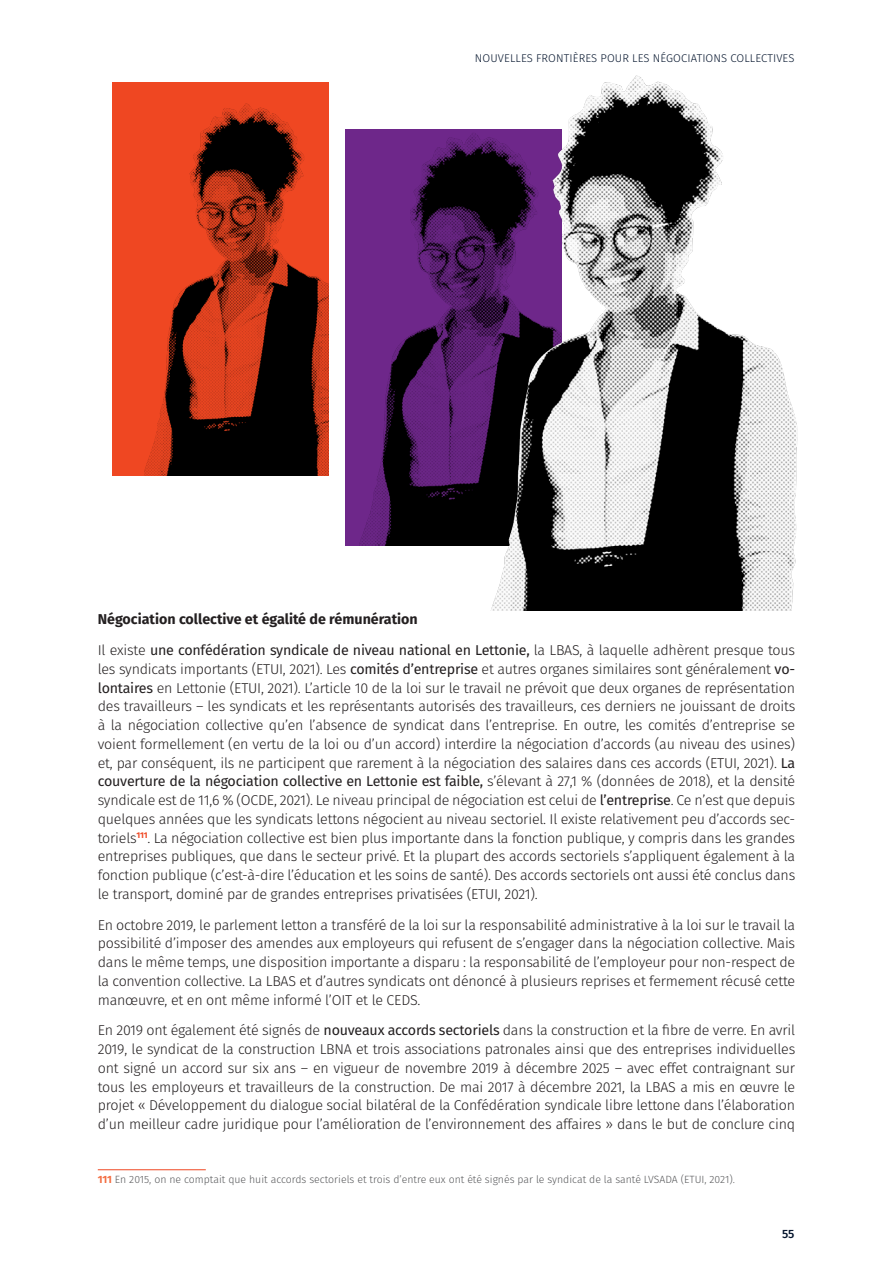
<style>
.page{position:relative;width:893px;height:1263px;background:#fff}
.page>*{position:absolute;margin:0;border:0;box-sizing:border-box;transform-origin:0 0}
.t1{font:300 14.25px/18.8px "Fira Sans";letter-spacing:-.015em;color:#231f20;text-align:justify}
.t2{font:700 14.25px "Fira Sans";color:#231f20}
.t3{font:500 12px "Fira Sans";color:#05152d}
.copy{font:300 11.25px "Fira Sans";letter-spacing:.01em;color:#05152d}
.footnotes{font:300 10.5px "Fira Sans";color:#57585a}
.s1{font-weight:400}
.s2{font-weight:700;color:#f36e42}
</style>
<div class="page">
<img style="left:345px;top:129px;width:114px;height:417px">
<img style="left:112px;top:82px;width:216px;height:393px">
<hr style="left:98px;top:1169px;width:108px;height:1px;background:#ef4722">
<img style="left:459px;top:75px;width:339px;height:536px">
<p class="copy" style="left:475px;top:50px;width:321px">NOUVELLES FRONTIÈRES POUR LES NÉGOCIATIONS COLLECTIVES</p>
<p class="t2" style="left:98px;top:607px;width:322px">Négociation collective et égalité de rémunération</p>
<p class="t1" style="left:98px;top:641px;width:699px">Il existe <span class="s1">une confédération syndicale de niveau national en Lettonie,</span> la LBAS, à laquelle adhèrent presque tous les syndicats importants (ETUI, 2021). Les <span class="s1">comités d’entreprise</span> et autres organes similaires sont généralement <span class="s1">vo&shy;lontaires</span> en Lettonie (ETUI, 2021). L’article 10 de la loi sur le travail ne prévoit que deux organes de représentation des travailleurs – les syndicats et les représentants autorisés des travailleurs, ces derniers ne jouissant de droits à la négociation collective qu’en l’absence de syndicat dans l’entreprise. En outre, les comités d’entreprise se voient formellement (en vertu de la loi ou d’un accord) interdire la négociation d’accords (au niveau des usines) et, par conséquent, ils ne participent que rarement à la négociation des salaires dans ces accords (ETUI, 2021). <span class="s1">La couverture de la négociation collective en Lettonie est faible,</span> s’élevant à 27,1 % (données de 2018), et la densité syndicale est de 11,6 % (OCDE, 2021). Le niveau principal de négociation est celui de <span class="s1">l’entreprise</span>. Ce n’est que depuis quelques années que les syndicats lettons négocient au niveau sectoriel. Il existe relativement peu d’accords sec&shy;toriels<sup>111</sup>. La négociation collective est bien plus importante dans la fonction publique, y compris dans les grandes entreprises publiques, que dans le secteur privé. Et la plupart des accords sectoriels s’appliquent également à la fonction publique (c’est-à-dire l’éducation et les soins de santé). Des accords sectoriels ont aussi été conclus dans le transport, dominé par de grandes entreprises privatisées (ETUI, 2021).</p>
<p class="t1" style="left:98px;top:915px;width:699px">En octobre 2019, le parlement letton a transféré de la loi sur la responsabilité administrative à la loi sur le travail la possibilité d’imposer des amendes aux employeurs qui refusent de s’engager dans la négociation collective. Mais dans le même temps, une disposition importante a disparu : la responsabilité de l’employeur pour non-respect de la convention collective. La LBAS et d’autres syndicats ont dénoncé à plusieurs reprises et fermement récusé cette manœuvre, et en ont même informé l’OIT et le CEDS.</p>
<p class="t1" style="left:98px;top:1021px;width:699px">En 2019 ont également été signés de <span class="s1">nouveaux accords sectoriels</span> dans la construction et la fibre de verre. En avril 2019, le syndicat de la construction LBNA et trois associations patronales ainsi que des entreprises individuelles ont signé un accord sur six ans – en vigueur de novembre 2019 à décembre 2025 – avec effet contraignant sur tous les employeurs et travailleurs de la construction. De mai 2017 à décembre 2021, la LBAS a mis en œuvre le projet « Développement du dialogue social bilatéral de la Confédération syndicale libre lettone dans l’élaboration d’un meilleur cadre juridique pour l’amélioration de l’environnement des affaires » dans le but de conclure cinq</p>
<p class="footnotes" style="left:98px;top:1172px;width:639px"><span class="s2">111</span> En 2015, on ne comptait que huit accords sectoriels et trois d’entre eux ont été signés par le syndicat de la santé LVSADA (ETUI, 2021).</p>
<p class="t3" style="left:782px;top:1224px;width:14px">55</p>
</div>
